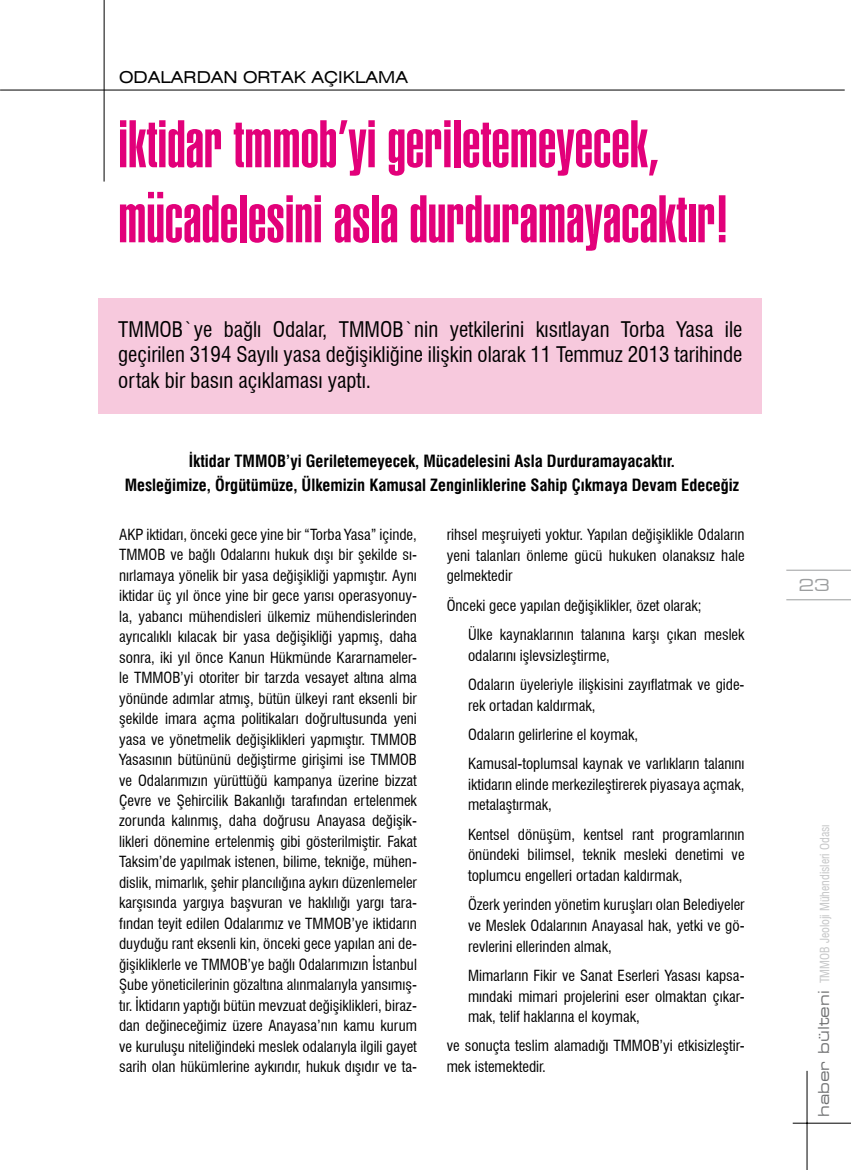
<style>
.page{position:relative;width:851px;height:1170px;background:#fff}
.page>*{position:absolute;margin:0;border:0;box-sizing:border-box;transform-origin:0 0}
.t1{font:700 66px/75px "TFF Hlv Ult Cmprs";color:#e2007a}
.t2{font:condensed 21px/25.2px "Swiss 721 BT";color:#000;text-align:justify}
.t3{font:700 condensed 16.5px/24px "Swiss 721 BT";color:#000;text-align:center}
.t4{font:expanded 16.5px "Swiss 721 BT";color:#000}
.t5{font:expanded 16.5px "Square 721 BT";color:#9c9e9f}
.t6{font:condensed 15px/20.4px "Swiss 721 BT";color:#000;text-align:justify}
.t7{font:12px "Swiss 721 Condensed BT";color:#c6c7c8}
.s1{font-family:"Square 721 BT";font-stretch:expanded;font-size:15px;color:#707172}
</style>
<div class="page">
<hr style="left:104px;top:0;width:1px;height:181px;background:#000">
<hr style="left:0;top:90px;width:844px;height:1px;background:#000">
<hr style="left:786px;top:569px;width:64px;height:1px;background:#9c9e9f">
<hr style="left:786px;top:599px;width:64px;height:1px;background:#9c9e9f">
<hr style="left:792px;top:1122px;width:58px;height:1px;background:#000">
<hr style="left:806px;top:1070px;width:1px;height:99px;background:#000">
<div style="left:98px;top:299px;width:663px;height:115px;background:#f7c9dd"></div>
<p class="t4" style="left:119px;top:67px;width:290px">ODALARDAN ORTAK AÇIKLAMA</p>
<h1 class="t1" style="left:118px;top:107px;width:612px">iktidar tmmob’yi geriletemeyecek, mücadelesini asla durduramayacaktır!</h1>
<h2 class="t2" style="left:118px;top:317px;width:625px">TMMOB`ye bağlı Odalar, TMMOB`nin yetkilerini kısıtlayan Torba Yasa ile geçirilen 3194 Sayılı yasa değişikliğine ilişkin olarak 11 Temmuz 2013 tarihinde ortak bir basın açıklaması yaptı.</h2>
<p class="t3" style="left:125px;top:449px;width:615px">İktidar TMMOB’yi Geriletemeyecek, Mücadelesini Asla Durduramayacaktır.<br>Mesleğimize, Örgütümüze, Ülkemizin Kamusal Zenginliklerine Sahip Çıkmaya Devam Edeceğiz</p>
<p class="t6" style="left:119px;top:524px;width:299px">AKP iktidarı, önceki gece yine bir “Torba Yasa” içinde, TMMOB ve bağlı Odalarını hukuk dışı bir şekilde sı&shy;nırlamaya yönelik bir yasa değişikliği yapmıştır. Aynı iktidar üç yıl önce yine bir gece yarısı operasyonuy&shy;la, yabancı mühendisleri ülkemiz mühendislerinden ayrıcalıklı kılacak bir yasa değişikliği yapmış, daha sonra, iki yıl önce Kanun Hükmünde Kararnameler&shy;le TMMOB’yi otoriter bir tarzda vesayet altına alma yönünde adımlar atmış, bütün ülkeyi rant eksenli bir şekilde imara açma politikaları doğrultusunda yeni yasa ve yönetmelik değişiklikleri yapmıştır. TMMOB Yasasının bütününü değiştirme girişimi ise TMMOB ve Odalarımızın yürüttüğü kampanya üzerine bizzat Çevre ve Şehircilik Bakanlığı tarafından ertelenmek zorunda kalınmış, daha doğrusu Anayasa değişik&shy;likleri dönemine ertelenmiş gibi gösterilmiştir. Fakat Taksim’de yapılmak istenen, bilime, tekniğe, mühen&shy;dislik, mimarlık, şehir plancılığına aykırı düzenlemeler karşısında yargıya başvuran ve haklılığı yargı tara&shy;fından teyit edilen Odalarımız ve TMMOB’ye iktidarın duyduğu rant eksenli kin, önceki gece yapılan ani de&shy;ğişikliklerle ve TMMOB’ye bağlı Odalarımızın İstanbul Şube yöneticilerinin gözaltına alınmalarıyla yansımış&shy;tır. İktidarın yaptığı bütün mevzuat değişiklikleri, biraz&shy;dan değineceğimiz üzere Anayasa’nın kamu kurum ve kuruluşu niteliğindeki meslek odalarıyla ilgili gayet sarih olan hükümlerine aykırıdır, hukuk dışıdır ve ta-</p>
<p class="t6" style="left:446px;top:524px;width:299px">rihsel meşruiyeti yoktur. Yapılan değişiklikle Odaların yeni talanları önleme gücü hukuken olanaksız hale gelmektedir</p>
<p class="t6" style="left:468px;top:590px;width:278px;line-height:29.2px;text-indent:-21px">Önceki gece yapılan değişiklikler, özet olarak;<br>Ülke kaynaklarının talanına karşı çıkan meslek</p>
<p class="t6" style="left:468px;top:640px;width:278px;line-height:29.2px">odalarını işlevsizleştirme,<br>Odaların üyeleriyle ilişkisini zayıflatmak ve gide-</p>
<p class="t6" style="left:468px;top:690px;width:278px;line-height:29.2px;text-align:left">rek ortadan kaldırmak,<br>Odaların gelirlerine el koymak,<br>Kamusal-toplumsal kaynak ve varlıkların talanını</p>
<p class="t6" style="left:468px;top:773px;width:278px">iktidarın elinde merkezileştirerek piyasaya açmak, metalaştırmak,</p>
<p class="t6" style="left:468px;top:823px;width:278px">Kentsel dönüşüm, kentsel rant programlarının önündeki bilimsel, teknik mesleki denetimi ve toplumcu engelleri ortadan kaldırmak,</p>
<p class="t6" style="left:468px;top:894px;width:278px">Özerk yerinden yönetim kuruşları olan Belediyeler ve Meslek Odalarının Anayasal hak, yetki ve gö&shy;revlerini ellerinden almak,</p>
<p class="t6" style="left:468px;top:964px;width:278px">Mimarların Fikir ve Sanat Eserleri Yasası kapsa&shy;mındaki mimari projelerini eser olmaktan çıkar&shy;mak, telif haklarına el koymak,</p>
<p class="t6" style="left:446px;top:1035px;width:299px">ve sonuçta teslim alamadığı TMMOB’yi etkisizleştir&shy;mek istemektedir.</p>
<p class="t5" style="left:798px;top:575px;width:33px">23</p>
<p class="t7" style="left:817px;top:1116px;width:294px;rotate:-90deg"><span class="s1">haber bülteni</span> TMMOB Jeoloji Mühendisleri Odasý</p>
</div>
